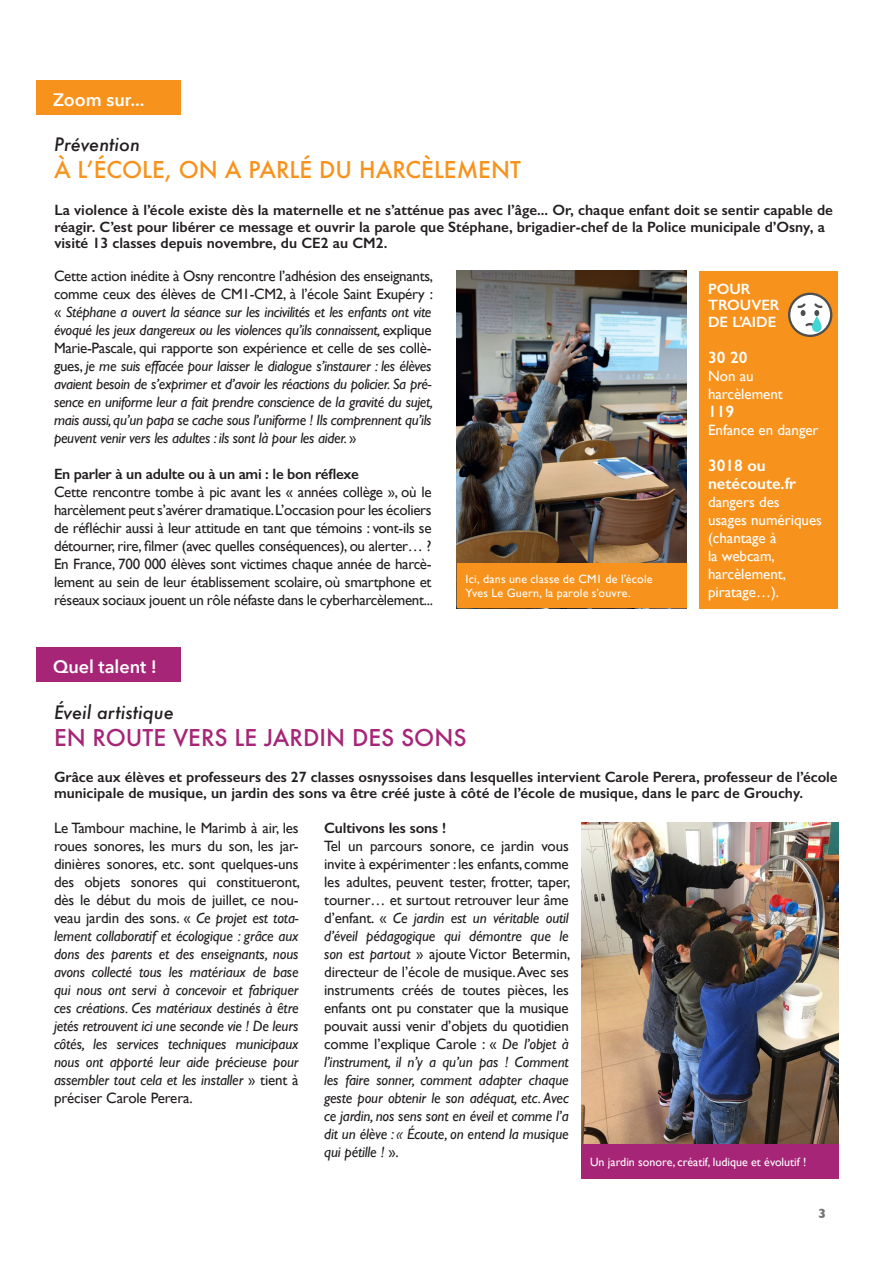
<style>
.page{position:relative;width:893px;height:1263px;background:#fff}
.page>*{position:absolute;margin:0;border:0;box-sizing:border-box;transform-origin:0 0}
.t1{font:500 22.5px "Futura";color:#f7931d}
.t2{font:500 22.5px "Futura";color:#a72577}
.t3{font:italic 500 18px "Futura";color:#231f20}
.t4{font:600 18px "Avenir Next";color:#fff}
.t5{font:600 16.5px/18px "Gill Sans";color:#fff}
.t6{font:italic 15px/18px "Gill Sans";letter-spacing:-.01em;color:#231f20;text-align:justify}
.t7{font:15px/18px "Gill Sans";letter-spacing:-.02em;color:#231f20;text-align:justify}
.t8{font:600 15px/16.5px "Gill Sans";color:#231f20}
.t9{font:15px/18px "Gill Sans";color:#fff}
.t10{font:600 15px "Gill Sans";letter-spacing:-.02em;color:#231f20}
.t11{font:600 15px "Gill Sans";color:#fff}
.t12{font:700 13.5px "Gill Sans";color:#757679}
.t13{font:12px/14.4px "Gill Sans";letter-spacing:.005em;color:#fff}
.s1{font-style:normal}
.s2{font-style:italic}
</style>
<div class="page">
<div style="left:36px;top:80px;width:145px;height:34px;background:#f7931d"></div>
<img style="left:457px;top:271px;width:229px;height:293px">
<div style="left:457px;top:564px;width:229px;height:44px;background:#f7931d"></div>
<div style="left:699px;top:271px;width:139px;height:337px;background:#f7931d"></div>
<div style="left:36px;top:647px;width:145px;height:34px;background:#a72577"></div>
<img style="left:582px;top:822px;width:257px;height:323px">
<div style="left:582px;top:1145px;width:257px;height:34px;background:#a72577"></div>
<svg style="left:788px;top:293px;width:44px;height:44px"></svg>
<svg style="left:812px;top:316px;width:10px;height:16px"></svg>
<p class="t4" style="left:53px;top:85px;width:93px">Zoom sur...</p>
<p class="t3" style="left:54px;top:132px;width:87px">Prévention</p>
<p class="t1" style="left:54px;top:154px;width:468px">À L’ÉCOLE, ON A PARLÉ DU HARCÈLEMENT</p>
<p class="t8" style="left:54px;top:202px;width:780px">La violence à l’école existe dès la maternelle et ne s’atténue pas avec l’âge... Or, chaque enfant doit se sentir capable de réagir. C’est pour libérer ce message et ouvrir la parole que Stéphane, brigadier-chef de la Police municipale d’Osny, a visité 13 classes depuis novembre, du CE2 au CM2.</p>
<p class="t6" style="left:54px;top:267px;width:381px"><span class="s1">Cette action inédite à Osny rencontre l’adhésion des enseignants, comme ceux des élèves de CM1-CM2, à l’école Saint Exupéry : «</span> Stéphane a ouvert la séance sur les incivilités et les enfants ont vite évoqué les jeux dangereux ou les violences qu’ils connaissent, <span class="s1">explique Marie-Pascale, qui rapporte son expérience et celle de ses collè&shy;gues,</span> je me suis effacée pour laisser le dialogue s’instaurer : les élèves avaient besoin de s’exprimer et d’avoir les réactions du policier. Sa pré&shy;sence en uniforme leur a fait prendre conscience de la gravité du sujet, mais aussi, qu’un papa se cache sous l’uniforme ! Ils comprennent qu’ils peuvent venir vers les adultes : ils sont là pour les aider. <span class="s1">»</span></p>
<p class="t10" style="left:54px;top:465px;width:306px">En parler à un adulte ou à un ami : le bon réflexe</p>
<p class="t7" style="left:54px;top:483px;width:381px">Cette rencontre tombe à pic avant les « années collège », où le harcèlement peut s’avérer dramatique. L’occasion pour les écoliers de réfléchir aussi à leur attitude en tant que témoins : vont-ils se détourner, rire, filmer (avec quelles conséquences), ou alerter… ?<br>En France, 700 000 élèves sont victimes chaque année de harcè&shy;lement au sein de leur établissement scolaire, où smartphone et réseaux sociaux jouent un rôle néfaste dans le cyberharcèlement...</p>
<p class="t11" style="left:708px;top:279px;width:44px">POUR</p>
<p class="t11" style="left:708px;top:296px;width:73px">TROUVER</p>
<p class="t11" style="left:708px;top:312px;width:70px">DE L’AIDE</p>
<p class="t5" style="left:708px;top:348px;width:41px">30 20</p>
<p class="t9" style="left:708px;top:366px;width:76px">Non au harcèlement</p>
<p class="t5" style="left:708px;top:402px;width:28px">119</p>
<p class="t9" style="left:708px;top:420px;width:112px">Enfance en danger</p>
<p class="t5" style="left:708px;top:456px;width:90px">3018 ou netécoute.fr</p>
<p class="t9" style="left:708px;top:492px;width:115px">dangers des usages numériques (chantage à<br>la webcam, harcèlement, piratage…).</p>
<p class="t13" style="left:465px;top:571px;width:189px">Ici, dans une classe de CM1 de l’école<br>Yves Le Guern, la parole s’ouvre.</p>
<p class="t4" style="left:53px;top:651px;width:105px">Quel talent !</p>
<p class="t3" style="left:54px;top:700px;width:121px">Éveil artistique</p>
<p class="t2" style="left:54px;top:722px;width:414px">EN ROUTE VERS LE JARDIN DES SONS</p>
<p class="t8" style="left:54px;top:768px;width:785px">Grâce aux élèves et professeurs des 27 classes osnyssoises dans lesquelles intervient Carole Perera, professeur de l’école municipale de musique, un jardin des sons va être créé juste à côté de l’école de musique, dans le parc de Grouchy.</p>
<p class="t6" style="left:54px;top:819px;width:248px"><span class="s1">Le Tambour machine, le Marimb à air, les roues sonores, les murs du son, les jar&shy;dinières sonores, etc. sont quelques-uns des objets sonores qui constitueront, dès le début du mois de juillet, ce nou&shy;veau jardin des sons. «</span> Ce projet est tota&shy;lement collaboratif et écologique : grâce aux dons des parents et des enseignants, nous avons collecté tous les matériaux de base qui nous ont servi à concevoir et fabriquer ces créations. Ces matériaux destinés à être jetés retrouvent ici une seconde vie ! De leurs côtés, les services techniques municipaux nous ont apporté leur aide précieuse pour assembler tout cela et les installer <span class="s1">» tient à préciser Carole Perera.</span></p>
<p class="t8" style="left:324px;top:820px;width:123px">Cultivons les sons !</p>
<p class="t7" style="left:324px;top:837px;width:248px">Tel un parcours sonore, ce jardin vous invite à expérimenter : les enfants, comme les adultes, peuvent tester, frotter, taper, tourner… et surtout retrouver leur âme d’enfant. « <span class="s2">Ce jardin est un véritable outil d’éveil pédagogique qui démontre que le son est partout</span> » ajoute Victor Betermin, directeur de l’école de musique. Avec ses instruments créés de toutes pièces, les enfants ont pu constater que la musique pouvait aussi venir d’objets du quotidien comme l’explique Carole : « <span class="s2">De l’objet à l’instrument, il n’y a qu’un pas ! Comment les faire sonner, comment adapter chaque geste pour obtenir le son adéquat, etc. Avec ce jardin, nos sens sont en éveil et comme l’a dit un élève : « Écoute, on entend la musique qui pétille !</span> ».</p>
<p class="t13" style="left:590px;top:1155px;width:218px">Un jardin sonore, créatif, ludique et évolutif !</p>
<p class="t12" style="left:818px;top:1203px;width:10px">3</p>
</div>
